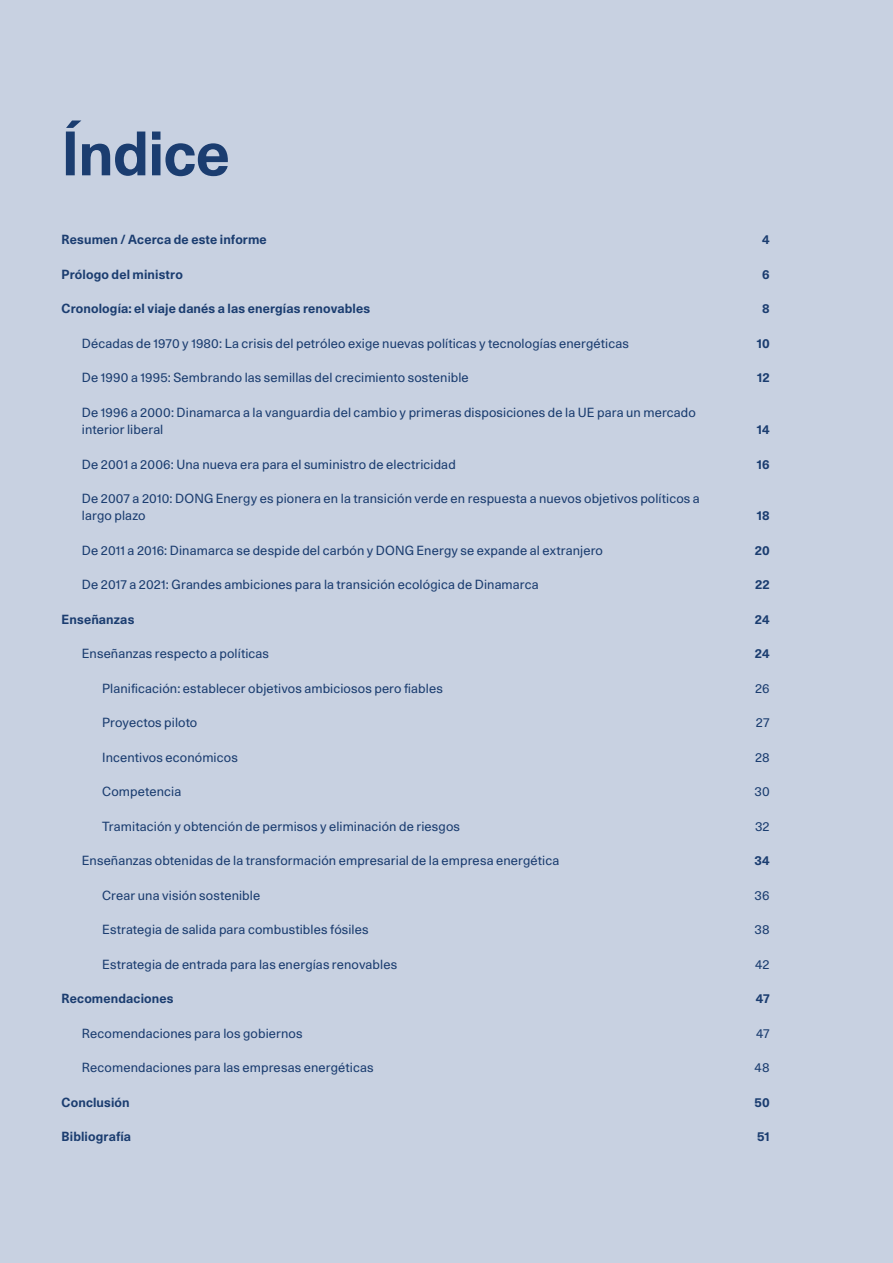
<style>
.page{position:relative;width:893px;height:1263px;background:#c8d1e1}
.page>*{position:absolute;margin:0;border:0;box-sizing:border-box;transform-origin:0 0}
.Overskrift{font:700 60.3px "Unica 77 LL";letter-spacing:-.01em;color:#1b3d70}
.t1{font:12.75px/17.2px "Unica 77 LL";letter-spacing:.01em;color:#1b3d70}
.Indeks{font:700 12.75px "Unica 77 LL";letter-spacing:.01em;color:#1b3d70}
</style>
<div class="page">
<p class="Overskrift" style="left:62px;top:112px;width:170px">Índice</p>
<p class="Indeks" style="left:62px;top:231px;width:207px">Resumen / Acerca de este informe</p>
<p class="Indeks" style="left:762px;top:231px;width:9px">4</p>
<p class="Indeks" style="left:62px;top:265px;width:123px">Prólogo del ministro</p>
<p class="Indeks" style="left:762px;top:265px;width:9px">6</p>
<p class="Indeks" style="left:62px;top:300px;width:310px">Cronología: el viaje danés a las energías renovables</p>
<p class="Indeks" style="left:762px;top:300px;width:9px">8</p>
<p class="t1" style="left:82px;top:334px;width:548px">Décadas de 1970 y 1980: La crisis del petróleo exige nuevas políticas y tecnologías energéticas</p>
<p class="Indeks" style="left:757px;top:334px;width:14px">10</p>
<p class="t1" style="left:82px;top:369px;width:388px">De 1990 a 1995: Sembrando las semillas del crecimiento sostenible</p>
<p class="Indeks" style="left:757px;top:369px;width:14px">12</p>
<p class="t1" style="left:82px;top:403px;width:615px">De 1996 a 2000: Dinamarca a la vanguardia del cambio y primeras disposiciones de la UE para un mercado interior liberal</p>
<p class="Indeks" style="left:757px;top:421px;width:14px">14</p>
<p class="t1" style="left:82px;top:455px;width:375px">De 2001 a 2006: Una nueva era para el suministro de electricidad</p>
<p class="Indeks" style="left:757px;top:455px;width:14px">16</p>
<p class="t1" style="left:82px;top:490px;width:619px">De 2007 a 2010: DONG Energy es pionera en la transición verde en respuesta a nuevos objetivos políticos a largo plazo</p>
<p class="Indeks" style="left:757px;top:507px;width:14px">18</p>
<p class="t1" style="left:82px;top:541px;width:523px">De 2011 a 2016: Dinamarca se despide del carbón y DONG Energy se expande al extranjero</p>
<p class="Indeks" style="left:755px;top:541px;width:16px">20</p>
<p class="t1" style="left:82px;top:576px;width:458px">De 2017 a 2021: Grandes ambiciones para la transición ecológica de Dinamarca</p>
<p class="Indeks" style="left:755px;top:576px;width:16px">22</p>
<p class="Indeks" style="left:62px;top:610px;width:74px">Enseñanzas</p>
<p class="Indeks" style="left:755px;top:610px;width:16px">24</p>
<p class="t1" style="left:82px;top:645px;width:189px">Enseñanzas respecto a políticas</p>
<p class="Indeks" style="left:755px;top:645px;width:16px">24</p>
<p class="t1" style="left:102px;top:679px;width:342px">Planificación: establecer objetivos ambiciosos pero fiables</p>
<p class="t1" style="left:755px;top:679px;width:16px">26</p>
<p class="t1" style="left:102px;top:714px;width:97px">Proyectos piloto</p>
<p class="t1" style="left:756px;top:714px;width:15px">27</p>
<p class="t1" style="left:102px;top:748px;width:137px">Incentivos económicos</p>
<p class="t1" style="left:755px;top:748px;width:16px">28</p>
<p class="t1" style="left:102px;top:783px;width:81px">Competencia</p>
<p class="t1" style="left:754px;top:783px;width:17px">30</p>
<p class="t1" style="left:102px;top:817px;width:359px">Tramitación y obtención de permisos y eliminación de riesgos</p>
<p class="t1" style="left:755px;top:817px;width:16px">32</p>
<p class="t1" style="left:82px;top:852px;width:479px">Enseñanzas obtenidas de la transformación empresarial de la empresa energética</p>
<p class="Indeks" style="left:754px;top:852px;width:17px">34</p>
<p class="t1" style="left:102px;top:886px;width:160px">Crear una visión sostenible</p>
<p class="t1" style="left:755px;top:886px;width:17px">36</p>
<p class="t1" style="left:102px;top:921px;width:268px">Estrategia de salida para combustibles fósiles</p>
<p class="t1" style="left:754px;top:921px;width:17px">38</p>
<p class="t1" style="left:102px;top:955px;width:296px">Estrategia de entrada para las energías renovables</p>
<p class="t1" style="left:755px;top:955px;width:16px">42</p>
<p class="Indeks" style="left:62px;top:990px;width:113px">Recomendaciones</p>
<p class="Indeks" style="left:756px;top:990px;width:15px">47</p>
<p class="t1" style="left:82px;top:1024px;width:222px">Recomendaciones para los gobiernos</p>
<p class="t1" style="left:756px;top:1024px;width:15px">47</p>
<p class="t1" style="left:82px;top:1059px;width:293px">Recomendaciones para las empresas energéticas</p>
<p class="t1" style="left:754px;top:1059px;width:17px">48</p>
<p class="Indeks" style="left:62px;top:1093px;width:70px">Conclusión</p>
<p class="Indeks" style="left:754px;top:1093px;width:17px">50</p>
<p class="Indeks" style="left:62px;top:1128px;width:71px">Bibliografía</p>
<p class="Indeks" style="left:757px;top:1128px;width:14px">51</p>
</div>
